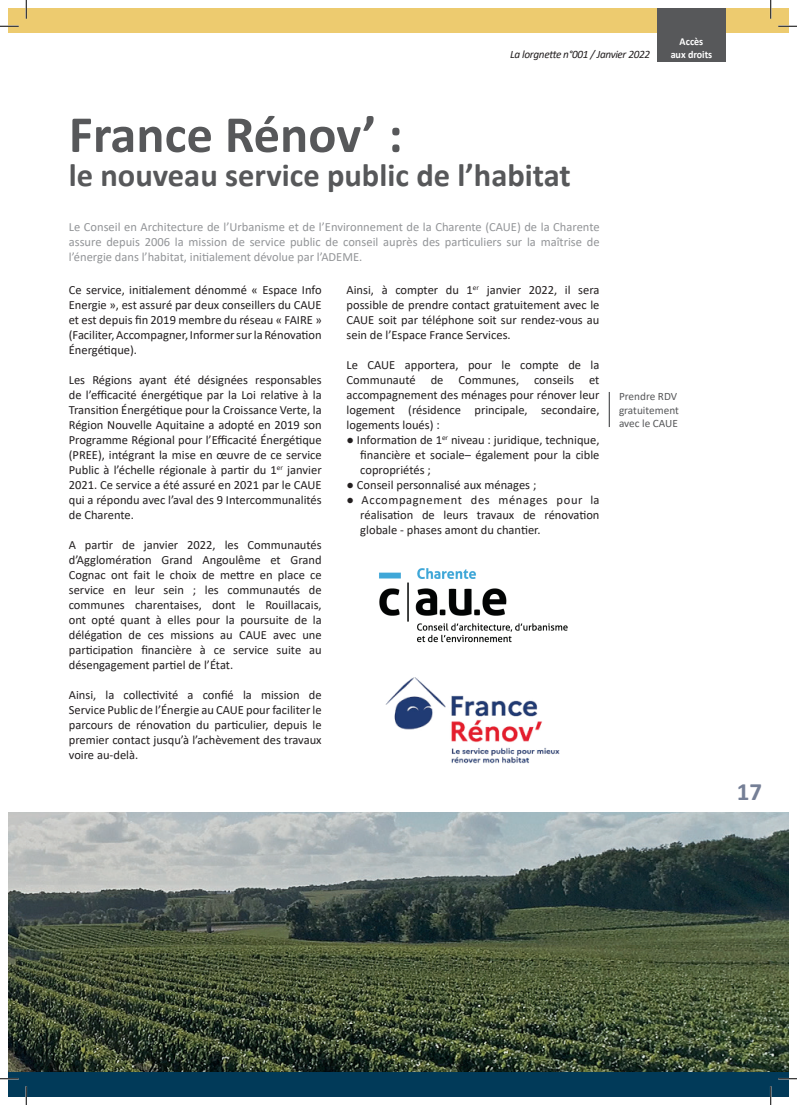
<style>
.page{position:relative;width:797px;height:1105px;background:#fff}
.page>*{position:absolute;margin:0;border:0;box-sizing:border-box;transform-origin:0 0}
.t1{font:700 52.5px "Calibri";color:#57585a}
.t2{font:700 32.5px "Calibri";color:#57585a}
.t3{font:700 25px "Calibri";color:#757f96}
.t4{font:12.5px/15px "Calibri";color:#231f20;text-align:justify}
.t5{font:12.5px/15px "Calibri";color:#939598;text-align:justify}
.t6{font:11.25px/13.5px "Calibri";color:#57585a}
.t7{font:italic 11.25px "Calibri";letter-spacing:-.03em;color:#231f20}
.t8{font:700 10.62px "Calibri";color:#fff;scale:.95 1}
</style>
<div class="page">
<img style="left:9px;top:813px;width:779px;height:259px">
<hr style="left:608px;top:392px;width:2px;height:35px;background:#57585a">
<img style="left:385px;top:677px;width:175px;height:87px">
<img style="left:379px;top:568px;width:189px;height:75px">
<div style="left:9px;top:9px;width:779px;height:24px;background:#edcb6f"></div>
<div style="left:9px;top:1072px;width:779px;height:24px;background:#013a59"></div>
<div style="left:657px;top:9px;width:68px;height:53px;background:#57585a"></div>
<svg style="left:0;top:25px;width:19px;height:2px"></svg>
<svg style="left:778px;top:25px;width:19px;height:2px"></svg>
<svg style="left:0;top:1078px;width:19px;height:1px"></svg>
<svg style="left:778px;top:1078px;width:19px;height:1px"></svg>
<svg style="left:25px;top:0;width:2px;height:19px"></svg>
<svg style="left:25px;top:1086px;width:2px;height:19px"></svg>
<svg style="left:770px;top:0;width:1px;height:19px"></svg>
<svg style="left:770px;top:1086px;width:1px;height:19px"></svg>
<p class="t8" style="left:679px;top:34px;width:26px">Accès</p>
<p class="t7" style="left:510px;top:46px;width:141px">La lorgnette n°001 / Janvier 2022</p>
<p class="t8" style="left:670px;top:47px;width:45px">aux droits</p>
<h1 class="t1" style="left:69px;top:97px;width:335px">France Rénov’ :</h1>
<h2 class="t2" style="left:69px;top:152px;width:503px">le nouveau service public de l’habitat</h2>
<p class="t5" style="left:69px;top:219px;width:532px">Le Conseil en Architecture de l’Urbanisme et de l’Environnement de la Charente (CAUE) de la Charente assure depuis 2006 la mission de service public de conseil auprès des particuliers sur la maîtrise de l’énergie dans l’habitat, initialement dévolue par l’ADEME.</p>
<p class="t4" style="left:69px;top:282px;width:254px">Ce service, initialement dénommé « Espace Info Energie », est assuré par deux conseillers du CAUE et est depuis fin 2019 membre du réseau « FAIRE » (Faciliter, Accompagner, Informer sur la Rénovation Énergétique).</p>
<p class="t4" style="left:69px;top:372px;width:254px">Les Régions ayant été désignées responsables de l’efficacité énergétique par la Loi relative à la Transition Énergétique pour la Croissance Verte, la Région Nouvelle Aquitaine a adopté en 2019 son Programme Régional pour l’Efficacité Énergétique (PREE), intégrant la mise en œuvre de ce service Public à l’échelle régionale à partir du 1<sup>er</sup> janvier 2021. Ce service a été assuré en 2021 par le CAUE qui a répondu avec l’aval des 9 Intercommunalités de Charente.</p>
<p class="t4" style="left:69px;top:537px;width:254px">A partir de janvier 2022, les Communautés d’Agglomération Grand Angoulême et Grand Cognac ont fait le choix de mettre en place ce service en leur sein ; les communautés de communes charentaises, dont le Rouillacais, ont opté quant à elles pour la poursuite de la délégation de ces missions au CAUE avec une participation financière à ce service suite au désengagement partiel de l’État.</p>
<p class="t4" style="left:69px;top:687px;width:254px">Ainsi, la collectivité a confié la mission de Service Public de l’Énergie au CAUE pour faciliter le parcours de rénovation du particulier, depuis le premier contact jusqu’à l’achèvement des travaux voire au-delà.</p>
<p class="t4" style="left:346px;top:282px;width:254px">Ainsi, à compter du 1<sup>er</sup> janvier 2022, il sera possible de prendre contact gratuitement avec le CAUE soit par téléphone soit sur rendez-vous au sein de l’Espace France Services.</p>
<p class="t4" style="left:346px;top:357px;width:254px">Le CAUE apportera, pour le compte de la Communauté de Communes, conseils et accompagnement des ménages pour rénover leur logement (résidence principale, secondaire, logements loués) :</p>
<p class="t4" style="left:360px;top:432px;width:241px;text-indent:-14px">● Information de 1<sup>er</sup> niveau : juridique, technique, financière et sociale– également pour la cible copropriétés ;</p>
<p class="t4" style="left:346px;top:477px;width:191px">● Conseil personnalisé aux ménages ;</p>
<p class="t4" style="left:360px;top:492px;width:241px;text-indent:-14px">● Accompagnement des ménages pour la réalisation de leurs travaux de rénovation globale - phases amont du chantier.</p>
<p class="t6" style="left:619px;top:390px;width:61px">Prendre RDV gratuitement avec le CAUE</p>
<h3 class="t3" style="left:736px;top:774px;width:27px">17</h3>
</div>
